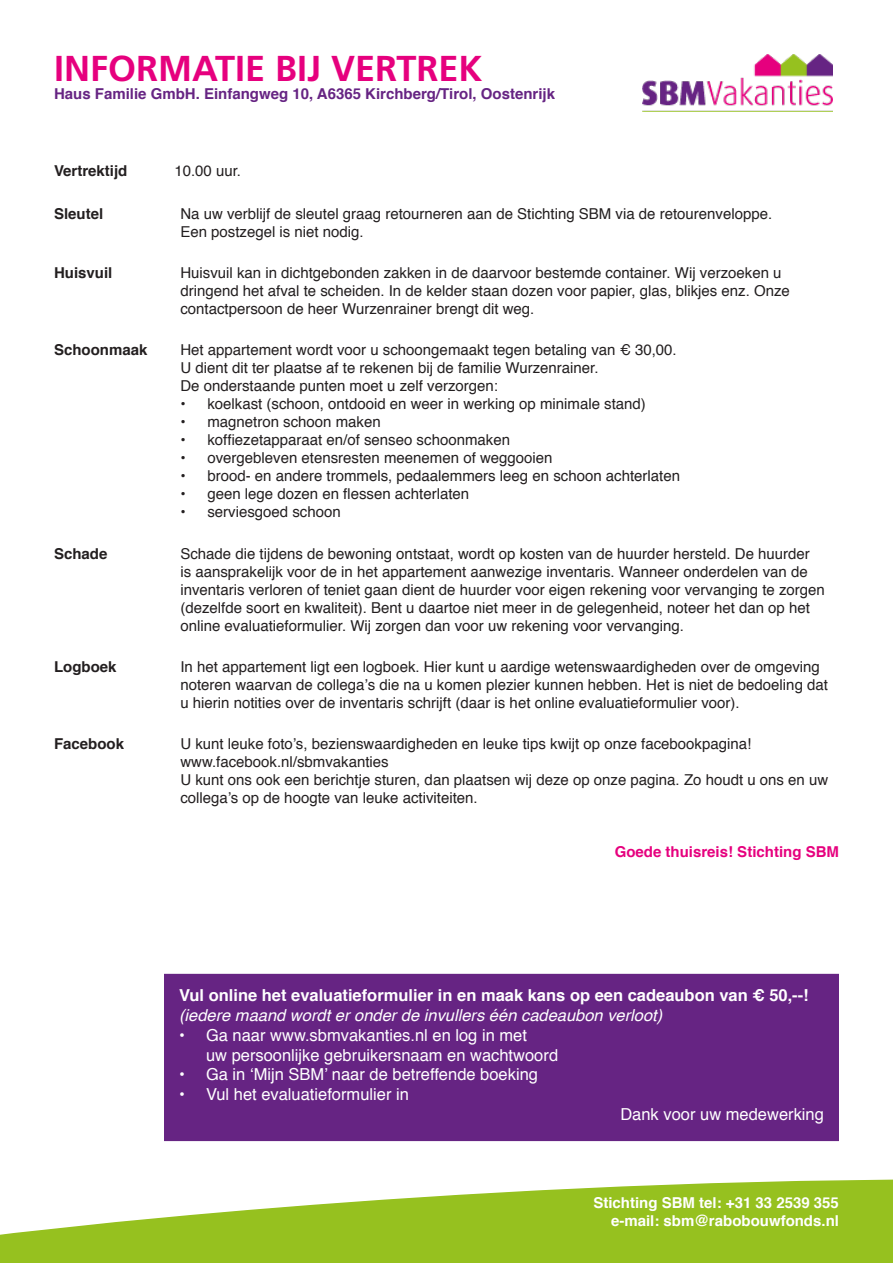
<style>
.page{position:relative;width:893px;height:1263px;background:#fff}
.page>*{position:absolute;margin:0;border:0;box-sizing:border-box;transform-origin:0 0}
.t1{font:700 36px "Frutiger LT Std";color:#e6007e}
.t2{font:16.5px/19.8px "Helvetica";color:#fff}
.t3{font:700 16.5px "Helvetica";color:#fff}
.t4{font:italic 16.5px "Helvetica";color:#fff}
.t5{font:15px/18px "Helvetica";color:#231f20}
.t6{font:700 15px "Helvetica";color:#662483}
.t7{font:700 15px "Helvetica";color:#231f20}
.t8{font:700 15px "Helvetica";color:#fff}
.t9{font:700 15px "Helvetica";color:#e6007e}
</style>
<div class="page">
<svg style="left:0;top:1179px;width:893px;height:84px;fill:#96c11f"></svg>
<img style="left:642px;top:54px;width:190px;height:57px">
<div style="left:171px;top:981px;width:660px;height:152px;background:#662483"></div>
<div style="left:164px;top:974px;width:675px;height:167px;border:15px solid #662483"></div>
<p class="t1" style="left:54px;top:47px;width:430px">INFORMATIE BIJ VERTREK</p>
<p class="t6" style="left:54px;top:82px;width:502px">Haus Familie GmbH. Einfangweg 10, A6365 Kirchberg/Tirol, Oostenrijk</p>
<p class="t7" style="left:54px;top:159px;width:75px">Vertrektijd</p>
<p class="t5" style="left:174px;top:162px;width:68px">10.00 uur.</p>
<p class="t7" style="left:54px;top:201px;width:51px">Sleutel</p>
<p class="t5" style="left:180px;top:205px;width:593px">Na uw verblijf de sleutel graag retourneren aan de Stichting SBM via de retourenveloppe.</p>
<p class="t5" style="left:180px;top:223px;width:185px">Een postzegel is niet nodig.</p>
<p class="t7" style="left:54px;top:261px;width:60px">Huisvuil</p>
<p class="t5" style="left:180px;top:264px;width:611px">Huisvuil kan in dichtgebonden zakken in de daarvoor bestemde container. Wij verzoeken u dringend het afval te scheiden. In de kelder staan dozen voor papier, glas, blikjes enz. Onze contactpersoon de heer Wurzenrainer brengt dit weg.</p>
<p class="t7" style="left:54px;top:338px;width:95px">Schoonmaak</p>
<p class="t5" style="left:180px;top:341px;width:498px">Het appartement wordt voor u schoongemaakt tegen betaling van € 30,00.</p>
<p class="t5" style="left:180px;top:359px;width:420px">U dient dit ter plaatse af te rekenen bij de familie Wurzenrainer.</p>
<p class="t5" style="left:180px;top:377px;width:319px">De onderstaande punten moet u zelf verzorgen:</p>
<p class="t5" style="left:180px;top:395px;width:467px">• koelkast (schoon, ontdooid en weer in werking op minimale stand)</p>
<p class="t5" style="left:180px;top:413px;width:202px">• magnetron schoon maken</p>
<p class="t5" style="left:180px;top:431px;width:331px">• koffiezetapparaat en/of senseo schoonmaken</p>
<p class="t5" style="left:180px;top:449px;width:374px">• overgebleven etensresten meenemen of weggooien</p>
<p class="t5" style="left:180px;top:467px;width:501px">• brood- en andere trommels, pedaalemmers leeg en schoon achterlaten</p>
<p class="t5" style="left:180px;top:485px;width:290px">• geen lege dozen en flessen achterlaten</p>
<p class="t5" style="left:180px;top:503px;width:162px">• serviesgoed schoon</p>
<p class="t7" style="left:54px;top:541px;width:55px">Schade</p>
<p class="t5" style="left:180px;top:545px;width:646px">Schade die tijdens de bewoning ontstaat, wordt op kosten van de huurder hersteld. De huurder<br>is aansprakelijk voor de in het appartement aanwezige inventaris. Wanneer onderdelen van de inventaris verloren of teniet gaan dient de huurder voor eigen rekening voor vervanging te zorgen (dezelfde soort en kwaliteit). Bent u daartoe niet meer in de gelegenheid, noteer het dan op het online evaluatieformulier. Wij zorgen dan voor uw rekening voor vervanging.</p>
<p class="t7" style="left:54px;top:654px;width:64px">Logboek</p>
<p class="t5" style="left:180px;top:658px;width:649px">In het appartement ligt een logboek. Hier kunt u aardige wetenswaardigheden over de omgeving noteren waarvan de collega’s die na u komen plezier kunnen hebben. Het is niet de bedoeling dat u hierin notities over de inventaris schrijft (daar is het online evaluatieformulier voor).</p>
<p class="t7" style="left:54px;top:732px;width:72px">Facebook</p>
<p class="t5" style="left:180px;top:735px;width:572px">U kunt leuke foto’s, bezienswaardigheden en leuke tips kwijt op onze facebookpagina!</p>
<p class="t5" style="left:180px;top:753px;width:210px">www.facebook.nl/sbmvakanties</p>
<p class="t5" style="left:180px;top:771px;width:649px">U kunt ons ook een berichtje sturen, dan plaatsen wij deze op onze pagina. Zo houdt u ons en uw collega’s op de hoogte van leuke activiteiten.</p>
<p class="t9" style="left:615px;top:840px;width:226px">Goede thuisreis! Stichting SBM</p>
<p class="t3" style="left:179px;top:982px;width:631px">Vul online het evaluatieformulier in en maak kans op een cadeaubon van € 50,--!</p>
<p class="t4" style="left:179px;top:1002px;width:485px">(iedere maand wordt er onder de invullers één cadeaubon verloot)</p>
<p class="t2" style="left:206px;top:1025px;width:354px;text-indent:-27px">• Ga naar www.sbmvakanties.nl en log in met<br>uw persoonlijke gebruikersnaam en wachtwoord</p>
<p class="t2" style="left:179px;top:1065px;width:361px">• Ga in ‘Mijn SBM’ naar de betreffende boeking</p>
<p class="t2" style="left:179px;top:1085px;width:231px">• Vul het evaluatieformulier in</p>
<p class="t2" style="left:620px;top:1105px;width:205px">Dank voor uw medewerking</p>
<p class="t8" style="left:593px;top:1190px;width:247px">Stichting SBM tel: +31 33 2539 355</p>
<p class="t8" style="left:611px;top:1208px;width:229px">e-mail: sbm@rabobouwfonds.nl</p>
</div>
